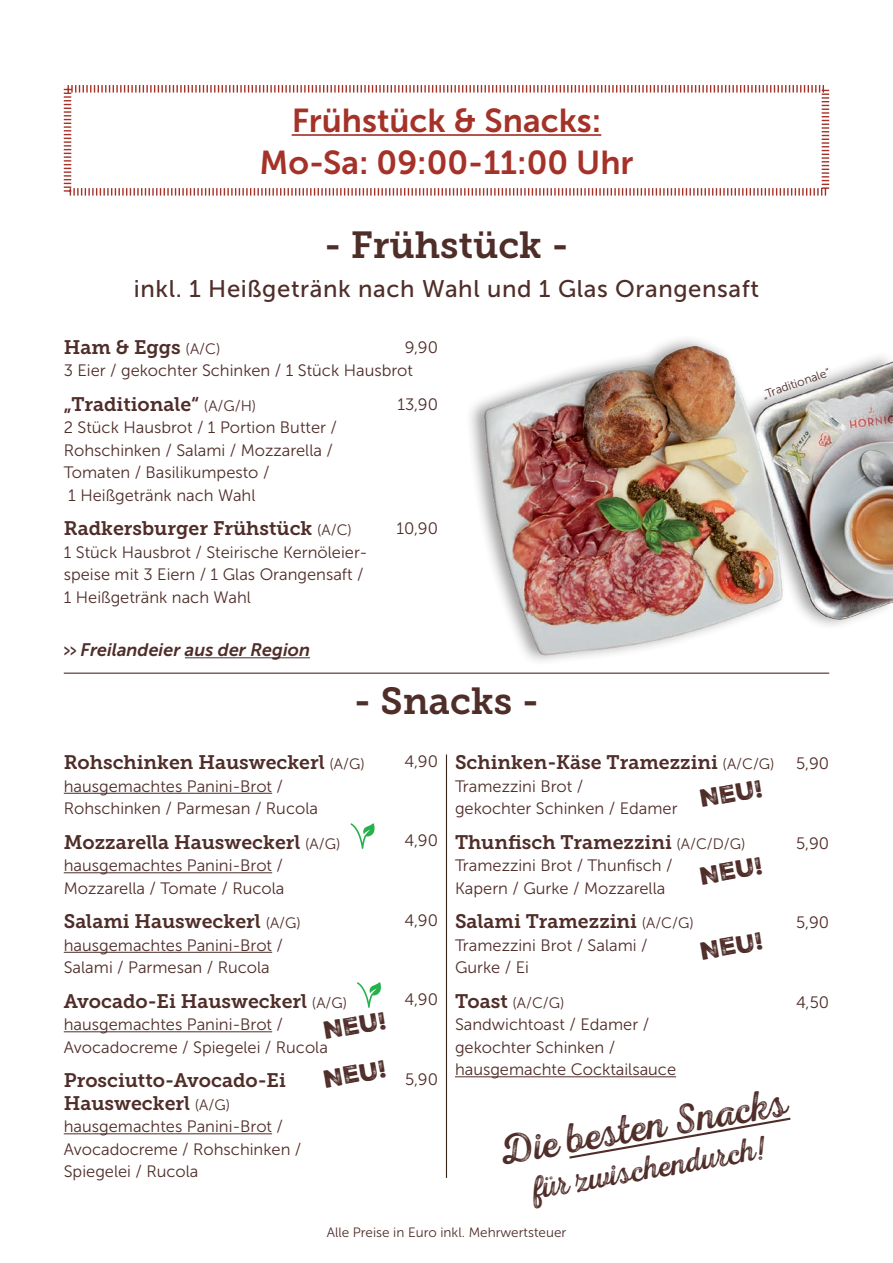
<style>
.page{position:relative;width:893px;height:1263px;background:#fff}
.page>*{position:absolute;margin:0;border:0;box-sizing:border-box;transform-origin:0 0}
.t1{font:42px "Nexa Rust Script R 4";color:#4f2d29;scale:.95 1}
.t2{font:37.5px "Museo Slab 700";color:#4f2d29}
.t3{font:33px/42px "Museo Sans 700";color:#a53228;text-align:center}
.t4{font:33px "Nexa Rust Script R 4";color:#4f2d29;scale:.95 1}
.t5{font:24px "Museo Sans 500";letter-spacing:.025em;color:#4f2d29}
.t6{font:24px/48px "Nexa Rust Sans Black 2";color:#4f2d29;text-align:center}
.t7{font:19.5px/22.5px "Museo Slab 700";color:#4f2d29}
.t8{font:italic 18px "Museo Sans 700";color:#4f2d29;scale:.6 1}
.t9{font:16.5px/22.5px "Museo Sans 300";color:#4f2d29}
.t10{font:15px "Museo Sans 300";color:#4f2d29}
.t11{font:13.5px "Museo Sans 300";color:#4f2d29}
.t12{font:12px "Museo Sans 300";color:#4f2d29}
.s1{font-family:"Museo Sans 300";font-size:15px}
.s2{font-family:"Museo Slab 700";font-size:19.5px}
</style>
<div class="page">
<img style="left:470px;top:339px;width:423px;height:322px">
<hr style="left:185px;top:657px;width:125px;height:1px;background:#4f2d29">
<hr style="left:64px;top:673px;width:765px;height:1px;background:#4f2d29">
<hr style="left:64px;top:793px;width:208px;height:1px;background:#4f2d29">
<hr style="left:64px;top:872px;width:208px;height:1px;background:#4f2d29">
<hr style="left:64px;top:952px;width:208px;height:1px;background:#4f2d29">
<hr style="left:64px;top:1031px;width:208px;height:1px;background:#4f2d29">
<hr style="left:64px;top:1133px;width:208px;height:1px;background:#4f2d29">
<hr style="left:455px;top:1076px;width:221px;height:1px;background:#4f2d29">
<svg style="left:63px;top:85px;width:767px;height:111px"></svg>
<hr style="left:292px;top:134px;width:309px;height:2px;background:#a53228">
<hr style="left:446px;top:754px;width:1px;height:424px;background:#36261c">
<svg style="left:569px;top:1117px;width:222px;height:42px"></svg>
<svg style="left:350px;top:823px;width:25px;height:26px"></svg>
<svg style="left:357px;top:982px;width:24px;height:26px"></svg>
<h3 class="t3" style="left:259px;top:99px;width:376px">Frühstück &amp; Snacks:<br>Mo-Sa: 09:00-11:00 Uhr</h3>
<h2 class="t2" style="left:324px;top:223px;width:246px">- Frühstück -</h2>
<h3 class="t5" style="left:134px;top:275px;width:627px">inkl. 1 Heißgetränk nach Wahl und 1 Glas Orangensaft</h3>
<p class="t7" style="left:64px;top:336px;width:158px">Ham &amp; Eggs <span class="s1">(A/C)</span></p>
<p class="t9" style="left:64px;top:359px;width:351px">3 Eier / gekochter Schinken / 1 Stück Hausbrot</p>
<p class="t7" style="left:64px;top:393px;width:194px">„Traditionale“ <span class="s1">(A/G/H)</span></p>
<p class="t9" style="left:64px;top:416px;width:275px">2 Stück Hausbrot / 1 Portion Butter /<br>Rohschinken / Salami / Mozzarella /<br>Tomaten / Basilikumpesto /<br>1 Heißgetränk nach Wahl</p>
<p class="t7" style="left:64px;top:517px;width:290px">Radkersburger Frühstück <span class="s1">(A/C)</span></p>
<p class="t9" style="left:64px;top:541px;width:305px">1 Stück Hausbrot / Steirische Kernöleier&shy;speise mit 3 Eiern / 1 Glas Orangensaft /<br>1 Heißgetränk nach Wahl</p>
<p class="t9" style="left:405px;top:336px;width:35px">9,90</p>
<p class="t12" style="left:761px;top:388px;width:72px;rotate:-19deg">„Traditionale“</p>
<p class="t9" style="left:397px;top:393px;width:42px">13,90</p>
<p class="t9" style="left:396px;top:517px;width:43px">10,90</p>
<p class="t8" style="left:64px;top:640px;width:412px">&gt;&gt; Freilandeier aus der Region</p>
<h2 class="t2" style="left:354px;top:680px;width:187px">- Snacks -</h2>
<p class="t7" style="left:64px;top:751px;width:302px">Rohschinken Hausweckerl <span class="s1">(A/G)</span></p>
<p class="t9" style="left:64px;top:775px;width:256px">hausgemachtes Panini-Brot /<br>Rohschinken / Parmesan / Rucola</p>
<p class="t7" style="left:64px;top:831px;width:278px">Mozzarella Hausweckerl <span class="s1">(A/G)</span></p>
<p class="t9" style="left:64px;top:854px;width:222px">hausgemachtes Panini-Brot /<br>Mozzarella / Tomate / Rucola</p>
<p class="t7" style="left:64px;top:910px;width:239px">Salami Hausweckerl <span class="s1">(A/G)</span></p>
<p class="t9" style="left:64px;top:934px;width:221px">hausgemachtes Panini-Brot /<br>Salami / Parmesan / Rucola</p>
<p class="t7" style="left:64px;top:990px;width:285px">Avocado-Ei Hausweckerl <span class="s1">(A/G)</span></p>
<p class="t9" style="left:64px;top:1013px;width:266px">hausgemachtes Panini-Brot /<br>Avocadocreme / Spiegelei / Rucola</p>
<p class="t7" style="left:64px;top:1069px;width:224px">Prosciutto-Avocado-Ei<br>Hausweckerl <span class="s1">(A/G)</span></p>
<p class="t9" style="left:64px;top:1115px;width:239px">hausgemachtes Panini-Brot /<br>Avocadocreme / Rohschinken /<br>Spiegelei / Rucola</p>
<h3 class="t6" style="left:311px;top:1009px;width:73px;rotate:-10deg">Neu!<br>Neu!</h3>
<p class="t9" style="left:405px;top:750px;width:35px">4,90</p>
<p class="t9" style="left:405px;top:829px;width:35px">4,90</p>
<p class="t9" style="left:405px;top:909px;width:35px">4,90</p>
<p class="t9" style="left:405px;top:988px;width:35px">4,90</p>
<p class="t9" style="left:405px;top:1068px;width:34px">5,90</p>
<p class="t7" style="left:455px;top:751px;width:321px">Schinken-Käse Tramezzini <span class="s1">(A/C/G)</span></p>
<p class="t9" style="left:455px;top:775px;width:224px">Tramezzini Brot /<br>gekochter Schinken / Edamer</p>
<p class="t7" style="left:455px;top:831px;width:292px">Thunfisch Tramezzini <span class="s1">(A/C/D/G)</span></p>
<p class="t9" style="left:455px;top:854px;width:219px">Tramezzini Brot / Thunfisch /<br>Kapern / Gurke / Mozzarella</p>
<p class="t7" style="left:455px;top:910px;width:240px">Salami Tramezzini <span class="s1">(A/C/G)</span></p>
<p class="t9" style="left:455px;top:934px;width:194px">Tramezzini Brot / Salami /<br>Gurke / Ei</p>
<p class="t10" style="left:455px;top:994px;width:111px"><span class="s2">Toast</span> (A/C/G)</p>
<p class="t9" style="left:455px;top:1013px;width:223px">Sandwichtoast / Edamer / gekochter Schinken / hausgemachte Cocktailsauce</p>
<h3 class="t6" style="left:696px;top:775px;width:65px;rotate:-10deg">Neu!</h3>
<h3 class="t6" style="left:696px;top:853px;width:65px;rotate:-10deg">Neu!</h3>
<h3 class="t6" style="left:696px;top:928px;width:65px;rotate:-10deg">Neu!</h3>
<p class="t9" style="left:796px;top:752px;width:34px">5,90</p>
<p class="t9" style="left:796px;top:832px;width:34px">5,90</p>
<p class="t9" style="left:796px;top:911px;width:34px">5,90</p>
<p class="t9" style="left:796px;top:991px;width:34px">4,50</p>
<h1 class="t1" style="left:495px;top:1127px;width:309px;rotate:-10deg">Die besten Snacks</h1>
<h3 class="t4" style="left:530px;top:1169px;width:252px;rotate:-10deg">für zwischendurch!</h3>
<p class="t11" style="left:327px;top:1225px;width:241px">Alle Preise in Euro inkl. Mehrwertsteuer</p>
</div>
